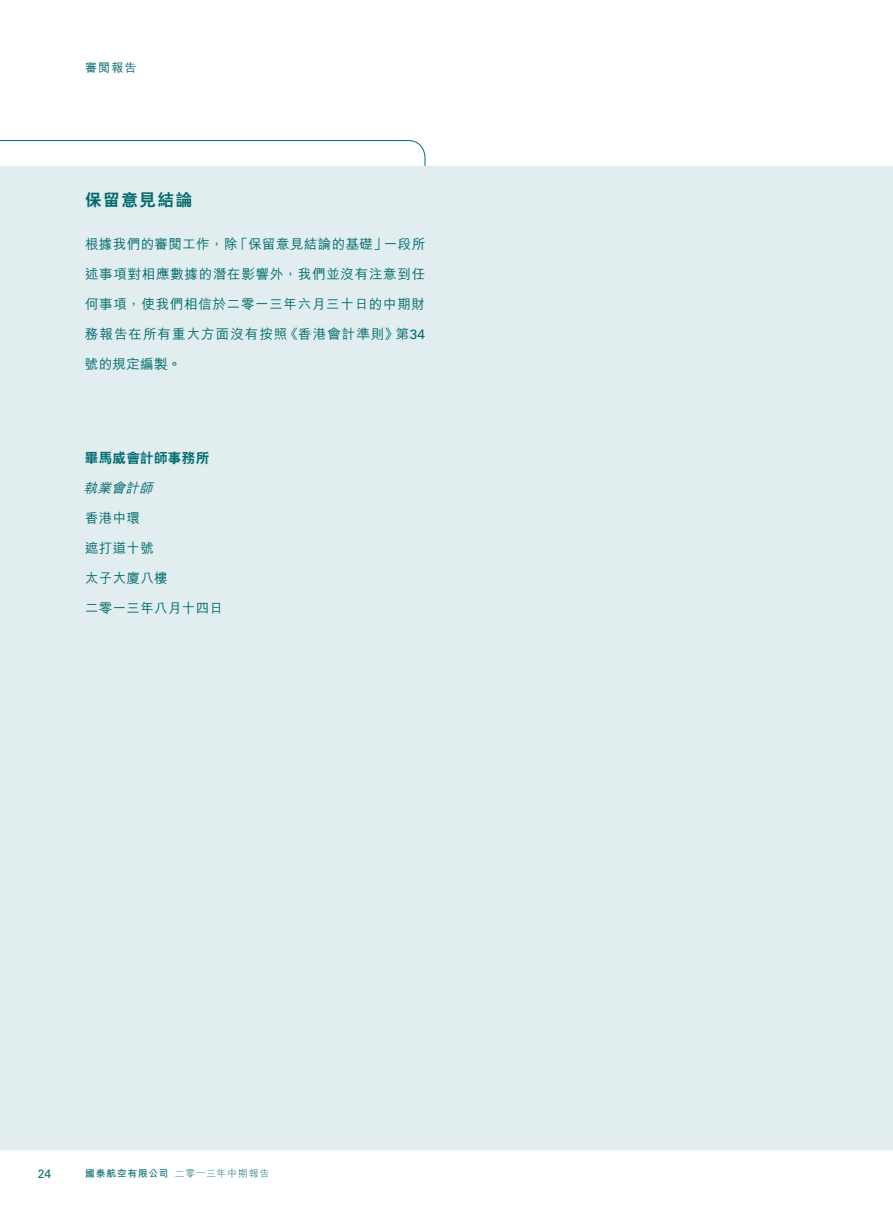
<style>
.page{position:relative;width:893px;height:1212px;background:#fff}
.page>*{position:absolute;margin:0;border:0;box-sizing:border-box;transform-origin:0 0}
.t1{font:800 16.5px "C Hei 2 HK";letter-spacing:.1em;color:#006b6e}
.t2{font:500 13.5px "M Hei HK";letter-spacing:.055em;color:#006b6e}
.t3{font:500 13.5px "M Hei HK";letter-spacing:.03em;color:#006b6e}
.t4{font:500 13.5px "M Hei HK";letter-spacing:.075em;color:#006b6e}
.t5{font:500 13.5px "M Hei HK";letter-spacing:.025em;color:#006b6e}
.t6{font:800 13.5px "C Hei 2 HK";letter-spacing:.025em;color:#006b6e}
.t7{font:italic 500 13.5px "M Hei HK";color:#006b6e}
.t8{font:500 12px "M Hei HK";color:#006b6e}
.t9{font:12px "Univers LT Std";color:#006b6e}
.t10{font:300 9.75px "M Hei HK";letter-spacing:.085em;color:#006b6e}
.s1{font-family:"Univers LT Std";font-weight:400}
.s2{font-weight:700}
</style>
<div class="page">
<svg style="left:0;top:140px;width:425px;height:26px"></svg>
<div style="left:0;top:166px;width:893px;height:984px;background:#e1edee"></div>
<p class="t8" style="left:85px;top:59px;width:53px">審閱報告</p>
<p class="t1" style="left:85px;top:192px;width:109px">保留意見結論</p>
<p class="t3" style="left:85px;top:234px;width:342px">根據我們的審閱工作，除「保留意見結論的基礎」一段所</p>
<p class="t2" style="left:85px;top:264px;width:342px">述事項對相應數據的潛在影響外，我們並沒有注意到任</p>
<p class="t2" style="left:85px;top:294px;width:342px">何事項，使我們相信於二零一三年六月三十日的中期財</p>
<p class="t4" style="left:85px;top:324px;width:342px">務報告在所有重大方面沒有按照《香港會計準則》第<span class="s1">34</span></p>
<p class="t2" style="left:85px;top:354px;width:98px">號的規定編製。</p>
<p class="t6" style="left:85px;top:451px;width:126px">畢馬威會計師事務所</p>
<p class="t7" style="left:84px;top:478px;width:75px">執業會計師</p>
<p class="t2" style="left:85px;top:508px;width:57px">香港中環</p>
<p class="t2" style="left:85px;top:538px;width:70px">遮打道十號</p>
<p class="t2" style="left:85px;top:568px;width:84px">太子大廈八樓</p>
<p class="t5" style="left:85px;top:598px;width:140px">二零一三年八月十四日</p>
<p class="t9" style="left:38px;top:1166px;width:15px">24</p>
<p class="t10" style="left:85px;top:1168px;width:186px"><span class="s2">國泰航空有限公司</span> 二零一三年中期報告</p>
</div>
